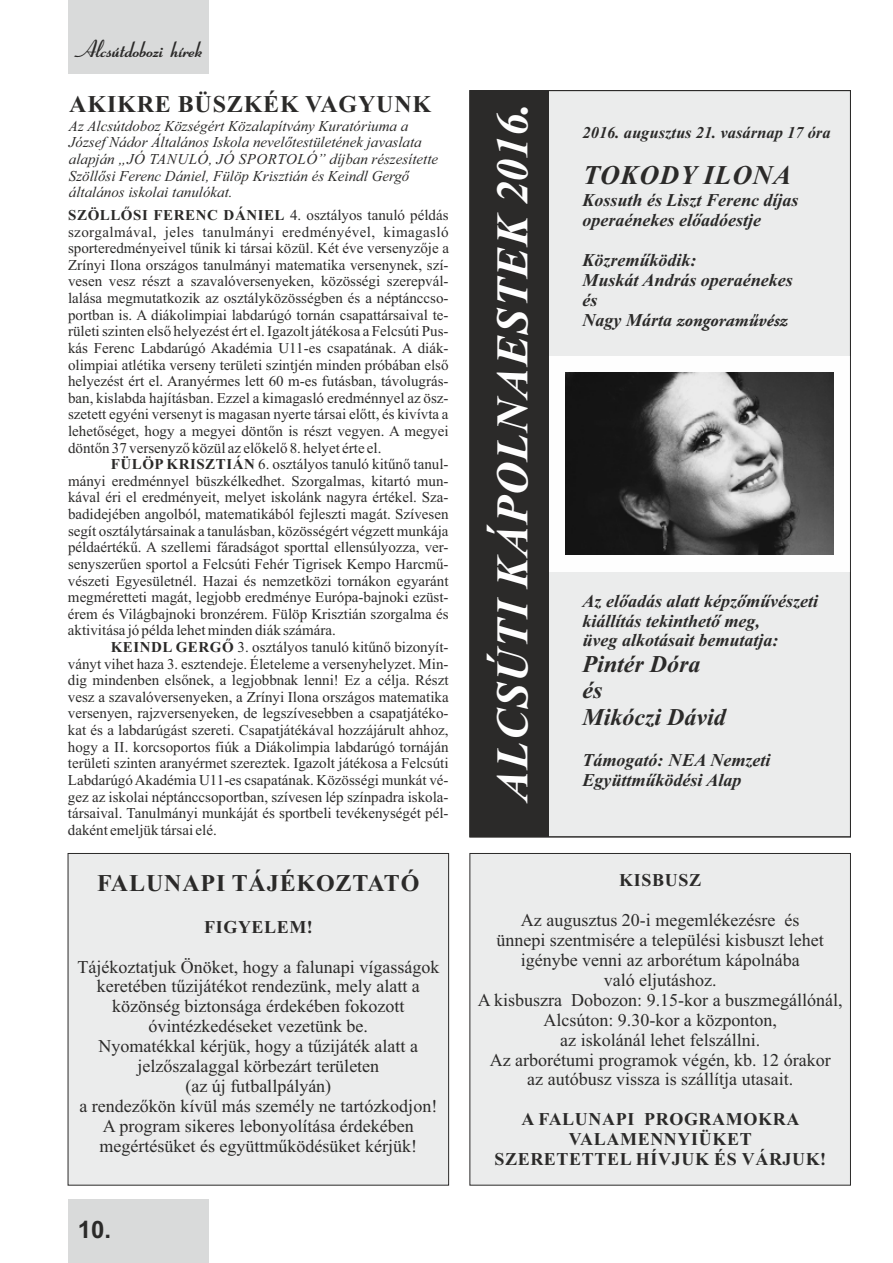
<style>
.page{position:relative;width:893px;height:1263px;background:#fff}
.page>*{position:absolute;margin:0;border:0;box-sizing:border-box;transform-origin:0 0}
.t1{font:italic 700 45.15px "Times New Roman";letter-spacing:.035em;color:#fefefe}
.t2{font:italic 700 27px "Times New Roman";letter-spacing:.035em;color:#2b2a29}
.t3{font:24.3px "Coronation Script Bold SWFTE";color:#2b2a29}
.t4{font:700 24px "Times New Roman";letter-spacing:.035em;color:#2b2a29}
.t5{font:italic 700 24px/26.5px "Times New Roman";color:#2b2a29}
.t6{font:700 24px "Arial";color:#2b2a29}
.t7{font:18px/20px "Times New Roman";color:#2b2a29;text-align:center}
.t8{font:italic 700 18px/20px "Times New Roman";color:#2b2a29}
.t9{font:700 18px/20px "Times New Roman";letter-spacing:.035em;color:#2b2a29;text-align:center}
.t10{font:italic 700 18px "Adobe Garamond Pro";color:#2b2a29}
.t11{font:italic 700 16.5px "Times New Roman";color:#2b2a29}
.t12{font:15px/16.6px "Times New Roman";color:#2b2a29;text-align:justify}
.t13{font:italic 15px/16.6px "Times New Roman";color:#2b2a29}
.s1{font-weight:700}
.s2{font-family:"Times New Roman"}
</style>
<div class="page">
<div style="left:470px;top:853px;width:381px;height:332px;background:#ebecec"></div>
<div style="left:68px;top:853px;width:381px;height:332px;background:#ebecec"></div>
<div style="left:68px;top:1199px;width:140px;height:64px;background:#d9dada"></div>
<div style="left:68px;top:0;width:140px;height:74px;background:#d9dada"></div>
<div style="left:548px;top:92px;width:301px;height:743px;background:#ebecec"></div>
<div style="left:470px;top:91px;width:78px;height:746px;background:#2b2a29"></div>
<div style="left:548px;top:356px;width:302px;height:215px;background:#fefefe"></div>
<img style="left:566px;top:372px;width:267px;height:183px">
<h3 class="t3" style="left:81px;top:34px;width:126px">Alcsútdobozi hírek</h3>
<h3 class="t4" style="left:69px;top:96px;width:363px">AKIKRE BÜSZKÉK VAGYUNK</h3>
<p class="t13" style="left:69px;top:119px;width:371px">Az Alcsútdoboz Községért Közalapítvány Kuratóriuma a József Nádor Általános Iskola nevelőtestületének javaslata alapján „JÓ TANULÓ, JÓ SPORTOLÓ” díjban részesítette Szöllősi Ferenc Dániel, Fülöp Krisztián és Keindl Gergő általános iskolai tanulókat.</p>
<p class="t12" style="left:68px;top:208px;width:383px"><span class="s1">SZÖLLŐSI FERENC DÁNIEL</span> 4. osztályos tanuló példás szorgalmával, jeles tanulmányi eredményével, kimagasló sporteredményeivel tűnik ki társai közül. Két éve versenyzője a Zrínyi Ilona országos tanulmányi matematika versenynek, szí&shy;vesen vesz részt a szavalóversenyeken, közösségi szerepvál&shy;lalása megmutatkozik az osztályközösségben és a néptánccso&shy;portban is. A diákolimpiai labdarúgó tornán csapattársaival te&shy;rületi szinten első helyezést ért el. Igazolt játékosa a Felcsúti Pus&shy;kás Ferenc Labdarúgó Akadémia U11-es csapatának. A diák&shy;olimpiai atlétika verseny területi szintjén minden próbában első helyezést ért el. Aranyérmes lett 60 m-es futásban, távolugrás&shy;ban, kislabda hajításban. Ezzel a kimagasló eredménnyel az ösz&shy;szetett egyéni versenyt is magasan nyerte társai előtt, és kivívta a lehetőséget, hogy a megyei döntőn is részt vegyen. A megyei döntőn 37 versenyző közül az előkelő 8. helyet érte el.</p>
<p class="t12" style="left:68px;top:457px;width:382px;text-indent:43px"><span class="s1">FÜLÖP KRISZTIÁN</span> 6. osztályos tanuló kitűnő tanul&shy;mányi eredménnyel büszkélkedhet. Szorgalmas, kitartó mun&shy;kával éri el eredményeit, melyet iskolánk nagyra értékel. Sza&shy;badidejében angolból, matematikából fejleszti magát. Szívesen segít osztálytársainak a tanulásban, közösségért végzett munkája példaértékű. A szellemi fáradságot sporttal ellensúlyozza, ver&shy;senyszerűen sportol a Felcsúti Fehér Tigrisek Kempo Harcmű&shy;vészeti Egyesületnél. Hazai és nemzetközi tornákon egyaránt megméretteti magát, legjobb eredménye Európa-bajnoki ezüst&shy;érem és Világbajnoki bronzérem. Fülöp Krisztián szorgalma és aktivitása jó példa lehet minden diák számára.</p>
<p class="t12" style="left:68px;top:640px;width:382px;text-indent:43px"><span class="s1">KEINDL GERGŐ</span> 3. osztályos tanuló kitűnő bizonyít&shy;ványt vihet haza 3. esztendeje. Életeleme a versenyhelyzet. Min&shy;dig mindenben elsőnek, a legjobbnak lenni! Ez a célja. Részt vesz a szavalóversenyeken, a Zrínyi Ilona országos matematika versenyen, rajzversenyeken, de legszívesebben a csapatjátéko&shy;kat és a labdarúgást szereti. Csapatjátékával hozzájárult ahhoz, hogy a II. korcsoportos fiúk a Diákolimpia labdarúgó tornáján területi szinten aranyérmet szereztek. Igazolt játékosa a Felcsúti Labdarúgó Akadémia U11-es csapatának. Közösségi munkát vé&shy;gez az iskolai néptánccsoportban, szívesen lép színpadra iskola&shy;társaival. Tanulmányi munkáját és sportbeli tevékenységét pél&shy;daként emeljük társai elé.</p>
<h3 class="t4" style="left:97px;top:875px;width:324px">FALUNAPI TÁJÉKOZTATÓ</h3>
<p class="t9" style="left:204px;top:918px;width:110px">FIGYELEM!</p>
<p class="t7" style="left:77px;top:958px;width:363px">Tájékoztatjuk Önöket, hogy a falunapi vígasságok keretében tűzijátékot rendezünk, mely alatt a közönség biztonsága érdekében fokozott óvintézkedéseket vezetünk be.<br>Nyomatékkal kérjük, hogy a tűzijáték alatt a jelzőszalaggal körbezárt területen<br>(az új futballpályán)<br>a rendezőkön kívül más személy ne tartózkodjon!<br>A program sikeres lebonyolítása érdekében megértésüket és együttműködésüket kérjük!</p>
<h3 class="t6" style="left:78px;top:1221px;width:35px">10.</h3>
<h1 class="t1" style="left:497px;top:801px;width:701px;rotate:-90deg">ALCSÚTI KÁPOLNAESTEK 2016.</h1>
<p class="t11" style="left:583px;top:127px;width:249px">2016. augusztus 21. vasárnap 17 óra</p>
<h2 class="t2" style="left:583px;top:166px;width:210px">TOKODY ILONA</h2>
<p class="t8" style="left:583px;top:192px;width:218px">Kossuth és Liszt Ferenc díjas operaénekes előadóestje</p>
<p class="t8" style="left:583px;top:252px;width:212px">Közreműködik:<br>Muskát András operaénekes és</p>
<p class="t10" style="left:583px;top:313px;width:206px"><span class="s2">Nagy Márta</span> zongoraművész</p>
<p class="t8" style="left:583px;top:592px;width:237px">Az előadás alatt képzőművészeti kiállítás tekinthető meg,<br>üveg alkotásait bemutatja:</p>
<h3 class="t5" style="left:583px;top:653px;width:145px">Pintér Dóra és<br>Mikóczi Dávid</h3>
<p class="t8" style="left:583px;top:752px;width:189px">Támogató: NEA Nemzeti<br>Együttműködési Alap</p>
<p class="t9" style="left:619px;top:872px;width:83px">KISBUSZ</p>
<p class="t7" style="left:478px;top:912px;width:366px">Az augusztus 20-i megemlékezésre és<br>ünnepi szentmisére a települési kisbuszt lehet igénybe venni az arborétum kápolnába<br>való eljutáshoz.<br>A kisbuszra Dobozon: 9.15-kor a buszmegállónál, Alcsúton: 9.30-kor a központon,<br>az iskolánál lehet felszállni.<br>Az arborétumi programok végén, kb. 12 órakor<br>az autóbusz vissza is szállítja utasait.</p>
<p class="t9" style="left:494px;top:1111px;width:333px">A FALUNAPI PROGRAMOKRA<br>VALAMENNYIÜKET<br>SZERETETTEL HÍVJUK ÉS VÁRJUK!</p>
</div>
